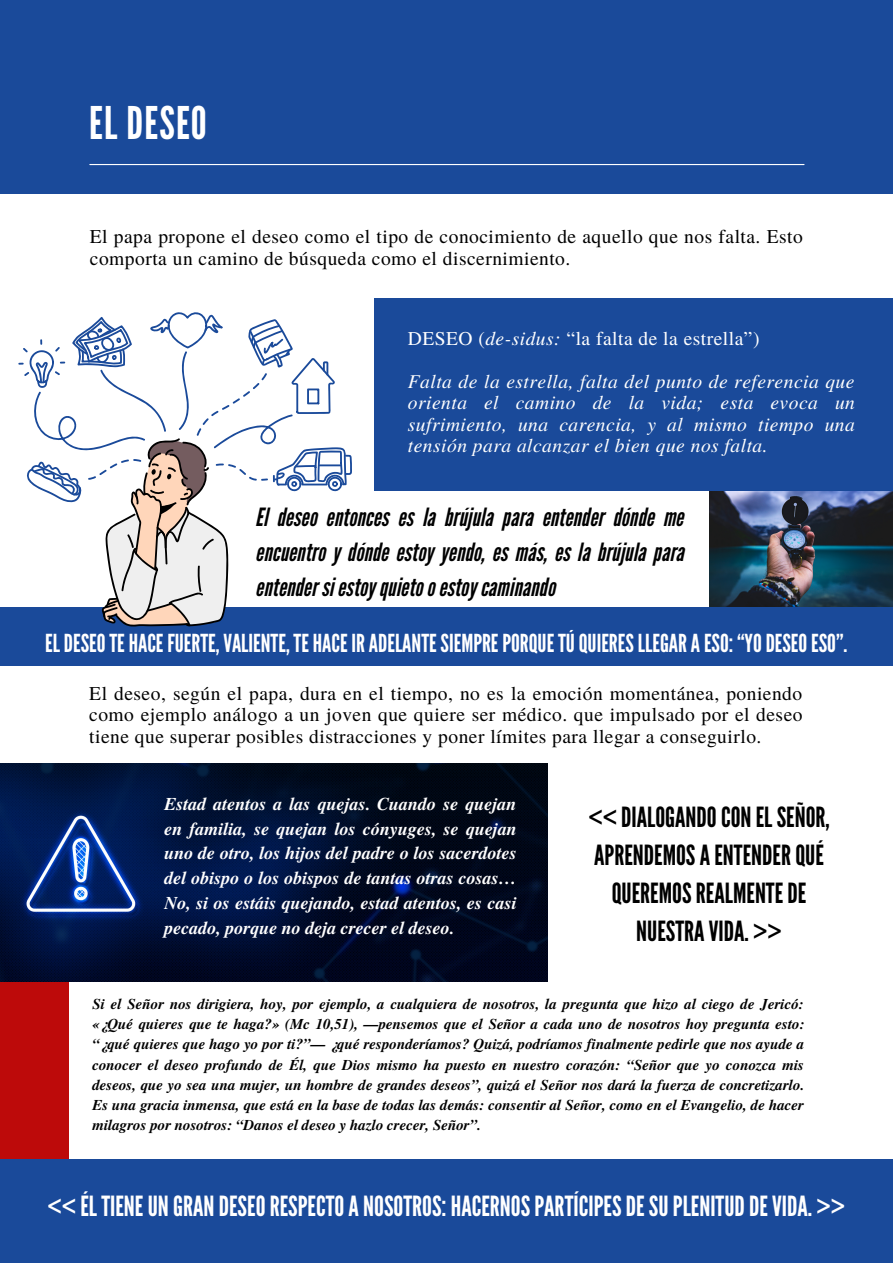
<style>
.page{position:relative;width:893px;height:1264px;background:#fff}
.page>*{position:absolute;margin:0;border:0;box-sizing:border-box;transform-origin:0 0}
.t1{font:45px "League Gothic";letter-spacing:.025em;color:#fff}
.t2{font:27.75px/38.2px "League Gothic";color:#000;text-align:center}
.t3{font:27.75px "League Gothic";color:#fff}
.t4{font:italic 25.05px/34.8px "League Gothic";color:#000;text-align:justify}
.t5{font:24.75px "League Gothic";color:#fff}
.t6{font:19.5px/21.3px "Te X Gyre Termes";letter-spacing:.025em;color:#000}
.t7{font:italic 19.5px/21.3px "Te X Gyre Termes";letter-spacing:.025em;color:#fff}
.t8{font:italic 700 18px/24.8px "Te X Gyre Termes";color:#fff;text-align:justify}
.t9{font:italic 700 15px/20.2px "Te X Gyre Termes";color:#000;text-align:justify}
.s1{font-style:normal}
</style>
<div class="page">
<div style="left:0;top:0;width:892px;height:194px;background:#1a4a9a"></div>
<img style="left:709px;top:490px;width:183px;height:117px">
<div style="left:0;top:607px;width:892px;height:59px;background:#1a4a9a"></div>
<hr style="left:90px;top:164px;width:714px;height:1px;background:#fff">
<svg style="left:18px;top:312px;width:334px;height:315px"></svg>
<div style="left:374px;top:298px;width:518px;height:192px;background:#1a4a9a"></div>
<div style="left:0;top:1158px;width:892px;height:104px;background:#1a4a9a"></div>
<div style="left:0;top:980px;width:69px;height:178px;background:#bd0a0a"></div>
<img style="left:0;top:763px;width:547px;height:218px">
<h1 class="t1" style="left:89px;top:97px;width:119px">EL DESEO</h1>
<h3 class="t6" style="left:90px;top:225px;width:714px">El papa propone el deseo como el tipo de conocimiento de aquello que nos falta. Esto comporta un camino de búsqueda como el discernimiento.</h3>
<h3 class="t7" style="left:408px;top:316px;width:448px;line-height:42.8px"><span class="s1">DESEO (</span>de-sidus: <span class="s1">“la falta de la estrella”)<br></span>Falta de la estrella, falta del punto de referencia que</h3>
<h3 class="t7" style="left:408px;top:391px;width:448px;text-align:justify">orienta el camino de la vida; esta evoca un sufrimiento, una carencia, y al mismo tiempo una tensión para alcanzar el bien que nos falta.</h3>
<h3 class="t4" style="left:255px;top:500px;width:430px">El deseo entonces es la brújula para entender dónde me encuentro y dónde estoy yendo, es más, es la brújula para entendersiestoyquietooestoycaminando</h3>
<h3 class="t5" style="left:45px;top:629px;width:803px">ELDESEOTEHACE FUERTE,VALIENTE,TEHACE IRADELANTESIEMPREPORQUETÚQUIERESLLEGARAESO: “YODESEOESO”.</h3>
<p class="t6" style="left:89px;top:681px;width:714px;text-align:justify">El deseo, según el papa, dura en el tiempo, no es la emoción momentánea, poniendo como ejemplo análogo a un joven que quiere ser médico. que impulsado por el deseo tiene que superar posibles distracciones y poner límites para llegar a conseguirlo.</p>
<p class="t8" style="left:164px;top:790px;width:354px">Estad atentos a las quejas. Cuando se quejan en familia, se quejan los cónyuges, se quejan uno de otro, los hijos del padre o los sacerdotes del obispo o los obispos de tantas otras cosas… No, si os estáis quejando, estad atentos, es casi pecado, porque no deja crecer el deseo.</p>
<h2 class="t2" style="left:588px;top:798px;width:243px">&lt;&lt; DIALOGANDOCONELSEÑOR,<br>APRENDEMOSAENTENDERQUÉ<br>QUEREMOSREALMENTEDE<br>NUESTRAVIDA. &gt;&gt;</h2>
<p class="t9" style="left:92px;top:993px;width:713px">Si el Señor nos dirigiera, hoy, por ejemplo, a cualquiera de nosotros, la pregunta que hizo al ciego de Jericó: «¿Qué quieres que te haga?» (Mc 10,51), —pensemos que el Señor a cada uno de nosotros hoy pregunta esto: “¿qué quieres que hago yo por ti?”— ¿qué responderíamos? Quizá, podríamos finalmente pedirle que nos ayude a conocer el deseo profundo de Él, que Dios mismo ha puesto en nuestro corazón: “Señor que yo conozca mis deseos, que yo sea una mujer, un hombre de grandes deseos”, quizá el Señor nos dará la fuerza de concretizarlo.<br>Es una gracia inmensa, que está en la base de todas las demás: consentir al Señor, como en el Evangelio, de hacer milagros por nosotros: “Danos el deseo y hazlo crecer, Señor”.</p>
<h2 class="t3" style="left:47px;top:1189px;width:799px">&lt;&lt; ÉLTIENEUNGRANDESEORESPECTOANOSOTROS:HACERNOSPARTÍCIPESDESUPLENITUDDEVIDA. &gt;&gt;</h2>
</div>
